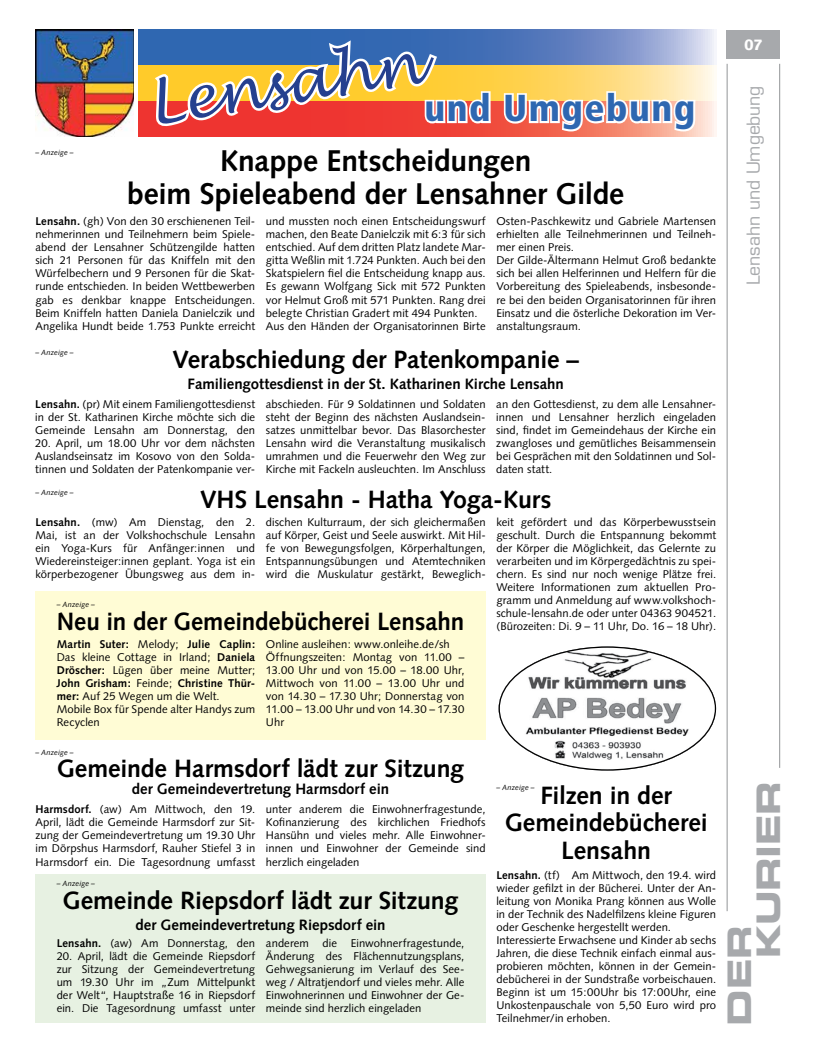
<style>
.page{position:relative;width:819px;height:1053px;background:#fff}
.page>*{position:absolute;margin:0;border:0;box-sizing:border-box;transform-origin:0 0}
.t1{font:italic 57.5px "Lucida Handwriting";color:#25408f}
.t2{font:900 condensed 37.5px "Frutiger LT Std";letter-spacing:.04em;color:#2e67b1}
.t3{font:32.5px/28.9px "Eurostile LT Std Bold Ex 2";letter-spacing:-.01em;color:#a7a9ac}
.t4{font:700 30px/32.5px "Syntax LT Std";letter-spacing:-.005em;color:#000;text-align:center}
.t5{font:700 25px/27.5px "Syntax LT Std";letter-spacing:-.005em;color:#000;text-align:center}
.t6{font:17.5px "Eurostile LT Std";letter-spacing:-.005em;color:#a7a9ac}
.t7{font:700 15px "Syntax LT Std";color:#000}
.t8{font:900 15px "Syntax LT Std";color:#fff}
.t9{font:11.25px/13px "Syntax";letter-spacing:.005em;color:#000;text-align:justify}
.t10{font:italic 7.5px "Syntax LT Std";letter-spacing:.015em;color:#000}
.s1{font-weight:700}
</style>
<div class="page">
<div style="left:35px;top:873px;width:450px;height:149px;background:#e7f1e2"></div>
<div style="left:35px;top:591px;width:450px;height:149px;background:#fffcd5"></div>
<hr style="left:726px;top:64px;width:1px;height:847px;background:#939598">
<hr style="left:779px;top:64px;width:1px;height:703px;background:#939598">
<div style="left:726px;top:30px;width:54px;height:29px;background:#a7a9ac"></div>
<img style="left:499px;top:648px;width:217px;height:122px">
<img style="left:35px;top:30px;width:99px;height:106px">
<svg style="left:138px;top:101px;width:578px;height:35px;background:#f58a7d"></svg>
<svg style="left:138px;top:30px;width:576px;height:35px;background:#6e8cc5"></svg>
<svg style="left:138px;top:65px;width:576px;height:36px;background:#ffdc7f"></svg>
<svg style="left:502px;top:89px;width:195px;height:44px"></svg>
<svg style="left:150px;top:35px;width:343px;height:101px"></svg>
<p class="t10" style="left:35px;top:147px;width:40px">– Anzeige –</p>
<p class="t1" style="left:142px;top:71px;width:276px;rotate:-9deg">Lensahn</p>
<p class="t2" style="left:424px;top:86px;width:272px">und Umgebung</p>
<p class="t4" style="left:127px;top:145px;width:498px">Knappe Entscheidungen<br>beim Spieleabend der Lensahner Gilde</p>
<p class="t9" style="left:35px;top:215px;width:221px"><span class="s1">Lensahn.</span> (gh) Von den 30 erschienenen Teil&shy;nehmerinnen und Teilnehmern beim Spiele&shy;abend der Lensahner Schützengilde hatten sich 21 Personen für das Kniffeln mit den Würfelbechern und 9 Personen für die Skat&shy;runde entschieden. In beiden Wettbewerben gab es denkbar knappe Entscheidungen.<br>Beim Kniffeln hatten Daniela Danielczik und Angelika Hundt beide 1.753 Punkte erreicht</p>
<p class="t9" style="left:266px;top:215px;width:221px;text-align:left">und mussten noch einen Entscheidungswurf machen, den Beate Danielczik mit 6:3 für sich entschied. Auf dem dritten Platz landete Mar&shy;gitta Weßlin mit 1.724 Punkten. Auch bei den Skatspielern fiel die Entscheidung knapp aus.<br>Es gewann Wolfgang Sick mit 572 Punkten vor Helmut Groß mit 571 Punkten. Rang drei belegte Christian Gradert mit 494 Punkten.<br>Aus den Händen der Organisatorinnen Birte</p>
<p class="t9" style="left:496px;top:215px;width:221px;text-align:left">Osten-Paschkewitz und Gabriele Martensen erhielten alle Teilnehmerinnen und Teilneh&shy;mer einen Preis.<br>Der Gilde-Ältermann Helmut Groß bedankte sich bei allen Helferinnen und Helfern für die Vorbereitung des Spieleabends, insbesonde&shy;re bei den beiden Organisatorinnen für ihren Einsatz und die österliche Dekoration im Ver&shy;anstaltungsraum.</p>
<p class="t10" style="left:35px;top:348px;width:40px">– Anzeige –</p>
<p class="t5" style="left:172px;top:346px;width:408px">Verabschiedung der Patenkompanie –</p>
<p class="t7" style="left:187px;top:375px;width:378px">Familiengottesdienst in der St. Katharinen Kirche Lensahn</p>
<p class="t9" style="left:35px;top:397px;width:221px"><span class="s1">Lensahn.</span> (pr) Mit einem Familiengottesdienst in der St. Katharinen Kirche möchte sich die Gemeinde Lensahn am Donnerstag, den</p>
<p class="t9" style="left:35px;top:437px;width:221px">20. April, um 18.00 Uhr vor dem nächsten Auslandseinsatz im Kosovo von den Solda&shy;tinnen und Soldaten der Patenkompanie ver-</p>
<p class="t9" style="left:266px;top:397px;width:221px">abschieden. Für 9 Soldatinnen und Soldaten steht der Beginn des nächsten Auslandsein&shy;satzes unmittelbar bevor. Das Blasorchester Lensahn wird die Veranstaltung musikalisch umrahmen und die Feuerwehr den Weg zur Kirche mit Fackeln ausleuchten. Im Anschluss</p>
<p class="t9" style="left:496px;top:397px;width:221px">an den Gottesdienst, zu dem alle Lensahner&shy;innen und Lensahner herzlich eingeladen sind, findet im Gemeindehaus der Kirche ein zwangloses und gemütliches Beisammensein bei Gesprächen mit den Soldatinnen und Sol&shy;daten statt.</p>
<p class="t10" style="left:35px;top:488px;width:40px">– Anzeige –</p>
<p class="t5" style="left:200px;top:486px;width:353px">VHS Lensahn - Hatha Yoga-Kurs</p>
<p class="t9" style="left:35px;top:515px;width:221px"><span class="s1">Lensahn.</span> (mw) Am Dienstag, den 2.<br>Mai, ist an der Volkshochschule Lensahn ein Yoga-Kurs für Anfänger:innen und Wiedereinsteiger:innen geplant. Yoga ist ein körperbezogener Übungsweg aus dem in-</p>
<p class="t9" style="left:266px;top:515px;width:221px">dischen Kulturraum, der sich gleichermaßen auf Körper, Geist und Seele auswirkt. Mit Hil&shy;fe von Bewegungsfolgen, Körperhaltungen, Entspannungsübungen und Atemtechniken wird die Muskulatur gestärkt, Beweglich-</p>
<p class="t10" style="left:57px;top:600px;width:40px">– Anzeige –</p>
<p class="t5" style="left:57px;top:607px;width:409px">Neu in der Gemeindebücherei Lensahn</p>
<p class="t9" style="left:57px;top:637px;width:200px;text-align:left"><span class="s1">Martin Suter:</span> Melody; <span class="s1">Julie Caplin:<br></span>Das kleine Cottage in Irland; <span class="s1">Daniela<br>Dröscher:</span> Lügen über meine Mutter;<br><span class="s1">John Grisham:</span> Feinde; <span class="s1">Christine Thür&shy;mer:</span> Auf 25 Wegen um die Welt.<br>Mobile Box für Spende alter Handys zum<br>Recyclen</p>
<p class="t9" style="left:266px;top:637px;width:200px;text-align:left">Online ausleihen: www.onleihe.de/sh<br>Öffnungszeiten: Montag von 11.00 –<br>13.00 Uhr und von 15.00 – 18.00 Uhr,<br>Mittwoch von 11.00 – 13.00 Uhr und von 14.30 – 17.30 Uhr; Donnerstag von<br>11.00 – 13.00 Uhr und von 14.30 – 17.30<br>Uhr</p>
<p class="t10" style="left:35px;top:748px;width:40px">– Anzeige –</p>
<p class="t5" style="left:57px;top:754px;width:409px">Gemeinde Harmsdorf lädt zur Sitzung</p>
<p class="t7" style="left:132px;top:780px;width:258px">der Gemeindevertretung Harmsdorf ein</p>
<p class="t9" style="left:35px;top:802px;width:221px"><span class="s1">Harmsdorf.</span> (aw) Am Mittwoch, den 19.<br>April, lädt die Gemeinde Harmsdorf zur Sit&shy;zung der Gemeindevertretung um 19.30 Uhr im Dörpshus Harmsdorf, Rauher Stiefel 3 in Harmsdorf ein. Die Tagesordnung umfasst</p>
<p class="t9" style="left:266px;top:802px;width:221px">unter anderem die Einwohnerfragestunde, Kofinanzierung des kirchlichen Friedhofs Hansühn und vieles mehr. Alle Einwohner&shy;innen und Einwohner der Gemeinde sind herzlich eingeladen</p>
<p class="t10" style="left:57px;top:878px;width:40px">– Anzeige –</p>
<p class="t5" style="left:63px;top:886px;width:397px">Gemeinde Riepsdorf lädt zur Sitzung</p>
<p class="t7" style="left:135px;top:915px;width:251px">der Gemeindevertretung Riepsdorf ein</p>
<p class="t9" style="left:57px;top:936px;width:200px"><span class="s1">Lensahn.</span> (aw) Am Donnerstag, den</p>
<p class="t9" style="left:57px;top:949px;width:200px">20. April, lädt die Gemeinde Riepsdorf zur Sitzung der Gemeindevertretung um 19.30 Uhr im „Zum Mittelpunkt der Welt“, Hauptstraße 16 in Riepsdorf ein. Die Tagesordnung umfasst unter</p>
<p class="t9" style="left:266px;top:936px;width:200px">anderem die Einwohnerfragestunde, Änderung des Flächennutzungsplans, Gehwegsanierung im Verlauf des See&shy;weg / Altratjendorf und vieles mehr. Alle Einwohnerinnen und Einwohner der Ge&shy;meinde sind herzlich eingeladen</p>
<p class="t9" style="left:496px;top:515px;width:221px">keit gefördert und das Körperbewusstsein geschult. Durch die Entspannung bekommt der Körper die Möglichkeit, das Gelernte zu verarbeiten und im Körpergedächtnis zu spei&shy;chern. Es sind nur noch wenige Plätze frei.<br>Weitere Informationen zum aktuellen Pro&shy;gramm und Anmeldung auf www.volkshoch&shy;schule-lensahn.de oder unter 04363 904521. (Bürozeiten: Di. 9 – 11 Uhr, Do. 16 – 18 Uhr).</p>
<p class="t5" style="left:504px;top:781px;width:204px">Filzen in der<br>Gemeindebücherei<br>Lensahn</p>
<p class="t10" style="left:496px;top:783px;width:40px">– Anzeige –</p>
<p class="t9" style="left:496px;top:868px;width:221px;text-align:left"><span class="s1">Lensahn.</span> (tf) Am Mittwoch, den 19.4. wird wieder gefilzt in der Bücherei. Unter der An&shy;leitung von Monika Prang können aus Wolle in der Technik des Nadelfilzens kleine Figuren oder Geschenke hergestellt werden.<br>Interessierte Erwachsene und Kinder ab sechs Jahren, die diese Technik einfach einmal aus&shy;probieren möchten, können in der Gemein&shy;debücherei in der Sundstraße vorbeischauen.<br>Beginn ist um 15:00Uhr bis 17:00Uhr, eine Unkostenpauschale von 5,50 Euro wird pro Teilnehmer/in erhoben.</p>
<p class="t8" style="left:744px;top:36px;width:20px">07</p>
<p class="t6" style="left:743px;top:285px;width:201px;rotate:-90deg">Lensahn und Umgebung</p>
<p class="t3" style="left:724px;top:958px;width:179px;text-indent:-67px;rotate:-90deg">DER<br>KURIER</p>
</div>
